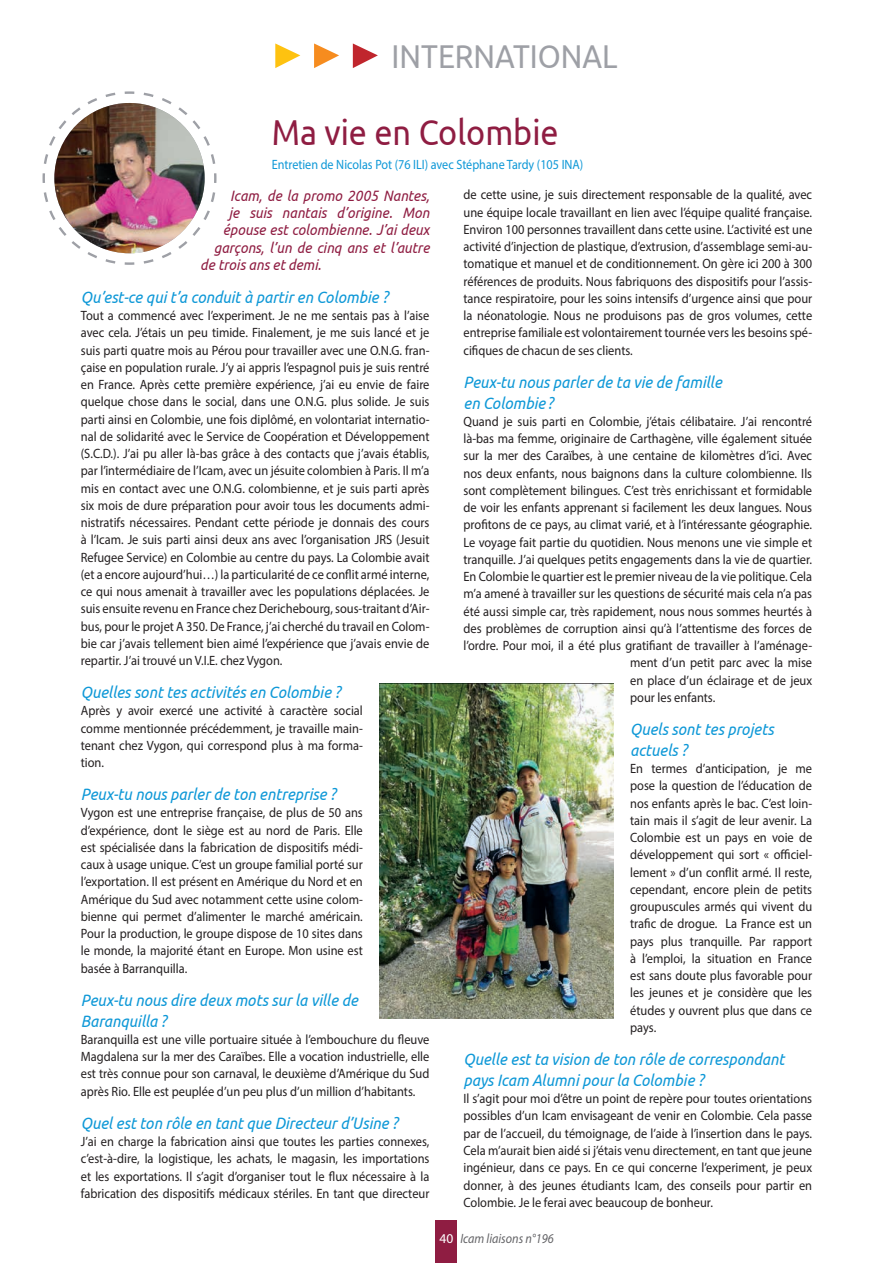
<style>
.page{position:relative;width:893px;height:1263px;background:#fff}
.page>*{position:absolute;margin:0;border:0;box-sizing:border-box;transform-origin:0 0}
.t1{font:36px "Ubuntu";color:#8f1d42;scale:.9 1}
.t2{font:33px "Ubuntu";color:#9ea0a6;scale:.9 1}
.t3{font:italic 16.5px/21px "Ubuntu";color:#0e98d7;scale:.92 1}
.t4{font:italic 15px "Ubuntu";color:#8f1d42;scale:.92 1}
.t5{font:13.5px/17.2px "Myriad Pro";color:#231f20;text-align:justify;scale:.92 1}
.t6{font:13.5px "Myriad Pro";color:#0e98d7;scale:.9 1}
.t7{font:italic 13.5px "Myriad Pro";color:#636366;scale:.9 1}
.s1{font-style:normal;color:#fff}
</style>
<div class="page">
<div style="left:436px;top:1220px;width:21px;height:43px;background:#8f1d42"></div>
<svg style="left:275px;top:43px;width:25px;height:25px"></svg>
<svg style="left:314px;top:43px;width:25px;height:25px"></svg>
<svg style="left:353px;top:43px;width:25px;height:25px"></svg>
<img style="left:380px;top:684px;width:233px;height:334px">
<svg style="left:42px;top:91px;width:175px;height:174px"></svg>
<img style="left:54px;top:103px;width:151px;height:150px;border-radius:75px">
<h2 class="t2" style="left:392px;top:36px;width:253px">INTERNATIONAL</h2>
<h1 class="t1" style="left:272px;top:110px;width:320px">Ma vie en Colombie</h1>
<p class="t6" style="left:272px;top:156px;width:348px">Entretien de Nicolas Pot (76 ILI) avec Stéphane Tardy (105 INA)</p>
<p class="t4" style="left:230px;top:186px;width:218px">Icam, de la promo 2005 Nantes,</p>
<p class="t4" style="left:229px;top:204px;width:220px">je suis nantais d’origine. Mon</p>
<p class="t4" style="left:223px;top:221px;width:226px">épouse est colombienne. J’ai deux</p>
<p class="t4" style="left:214px;top:238px;width:236px">garçons, l’un de cinq ans et l’autre</p>
<p class="t4" style="left:200px;top:255px;width:133px">de trois ans et demi.</p>
<p class="t3" style="left:81px;top:286px;width:336px">Qu’est-ce qui t’a conduit à partir en Colombie ?</p>
<p class="t5" style="left:81px;top:307px;width:381px">Tout a commencé avec l’experiment. Je ne me sentais pas à l’aise avec cela. J’étais un peu timide. Finalement, je me suis lancé et je suis parti quatre mois au Pérou pour travailler avec une O.N.G. fran&shy;çaise en population rurale. J’y ai appris l’espagnol puis je suis rentré en France. Après cette première expérience, j’ai eu envie de faire quelque chose dans le social, dans une O.N.G. plus solide. Je suis parti ainsi en Colombie, une fois diplômé, en volontariat internatio&shy;nal de solidarité avec le Service de Coopération et Développement (S.C.D.). J’ai pu aller là-bas grâce à des contacts que j’avais établis, par l’intermédiaire de l’Icam, avec un jésuite colombien à Paris. Il m’a mis en contact avec une O.N.G. colombienne, et je suis parti après six mois de dure préparation pour avoir tous les documents admi&shy;nistratifs nécessaires. Pendant cette période je donnais des cours à l’Icam. Je suis parti ainsi deux ans avec l’organisation JRS (Jesuit Refugee Service) en Colombie au centre du pays. La Colombie avait (et a encore aujourd’hui…) la particularité de ce conflit armé interne, ce qui nous amenait à travailler avec les populations déplacées. Je suis ensuite revenu en France chez Derichebourg, sous-traitant d’Air&shy;bus, pour le projet A 350. De France, j’ai cherché du travail en Colom&shy;bie car j’avais tellement bien aimé l’expérience que j’avais envie de repartir. J’ai trouvé un V.I.E. chez Vygon.</p>
<p class="t3" style="left:81px;top:681px;width:284px">Quelles sont tes activités en Colombie ?</p>
<p class="t5" style="left:81px;top:702px;width:308px">Après y avoir exercé une activité à caractère social comme mentionnée précédemment, je travaille main&shy;tenant chez Vygon, qui correspond plus à ma forma&shy;tion.</p>
<p class="t3" style="left:81px;top:783px;width:279px">Peux-tu nous parler de ton entreprise ?</p>
<p class="t5" style="left:81px;top:804px;width:308px">Vygon est une entreprise française, de plus de 50 ans d’expérience, dont le siège est au nord de Paris. Elle est spécialisée dans la fabrication de dispositifs médi&shy;caux à usage unique. C’est un groupe familial porté sur l’exportation. Il est présent en Amérique du Nord et en Amérique du Sud avec notamment cette usine colom&shy;bienne qui permet d’alimenter le marché américain.<br>Pour la production, le groupe dispose de 10 sites dans le monde, la majorité étant en Europe. Mon usine est basée à Barranquilla.</p>
<p class="t3" style="left:81px;top:989px;width:303px">Peux-tu nous dire deux mots sur la ville de<br>Baranquilla ?</p>
<p class="t5" style="left:81px;top:1030px;width:380px">Baranquilla est une ville portuaire située à l’embouchure du fleuve Magdalena sur la mer des Caraïbes. Elle a vocation industrielle, elle est très connue pour son carnaval, le deuxième d’Amérique du Sud après Rio. Elle est peuplée d’un peu plus d’un million d’habitants.</p>
<p class="t3" style="left:81px;top:1112px;width:346px">Quel est ton rôle en tant que Directeur d’Usine ?</p>
<p class="t5" style="left:81px;top:1132px;width:380px">J’ai en charge la fabrication ainsi que toutes les parties connexes, c’est-à-dire, la logistique, les achats, le magasin, les importations et les exportations. Il s’agit d’organiser tout le flux nécessaire à la fabrication des dispositifs médicaux stériles. En tant que directeur</p>
<p class="t5" style="left:463px;top:186px;width:381px">de cette usine, je suis directement responsable de la qualité, avec une équipe locale travaillant en lien avec l’équipe qualité française.<br>Environ 100 personnes travaillent dans cette usine. L’activité est une activité d’injection de plastique, d’extrusion, d’assemblage semi-au&shy;tomatique et manuel et de conditionnement. On gère ici 200 à 300 références de produits. Nous fabriquons des dispositifs pour l’assis&shy;tance respiratoire, pour les soins intensifs d’urgence ainsi que pour la néonatologie. Nous ne produisons pas de gros volumes, cette entreprise familiale est volontairement tournée vers les besoins spé&shy;cifiques de chacun de ses clients.</p>
<p class="t3" style="left:463px;top:371px;width:282px">Peux-tu nous parler de ta vie de famille en Colombie ?</p>
<p class="t5" style="left:463px;top:412px;width:380px">Quand je suis parti en Colombie, j’étais célibataire. J’ai rencontré</p>
<p class="t5" style="left:463px;top:430px;width:380px">là-bas ma femme, originaire de Carthagène, ville également située</p>
<p class="t5" style="left:463px;top:447px;width:380px">sur la mer des Caraïbes, à une centaine de kilomètres d’ici. Avec</p>
<p class="t5" style="left:463px;top:464px;width:381px">nos deux enfants, nous baignons dans la culture colombienne. Ils</p>
<p class="t5" style="left:463px;top:481px;width:380px">sont complètement bilingues. C’est très enrichissant et formidable</p>
<p class="t5" style="left:463px;top:499px;width:381px">de voir les enfants apprenant si facilement les deux langues. Nous</p>
<p class="t5" style="left:463px;top:516px;width:380px">profitons de ce pays, au climat varié, et à l’intéressante géographie.</p>
<p class="t5" style="left:463px;top:533px;width:381px">Le voyage fait partie du quotidien. Nous menons une vie simple et</p>
<p class="t5" style="left:463px;top:550px;width:380px">tranquille. J’ai quelques petits engagements dans la vie de quartier.</p>
<p class="t5" style="left:463px;top:568px;width:380px">En Colombie le quartier est le premier niveau de la vie politique. Cela</p>
<p class="t5" style="left:463px;top:585px;width:380px">m’a amené à travailler sur les questions de sécurité mais cela n’a pas</p>
<p class="t5" style="left:463px;top:602px;width:380px">été aussi simple car, très rapidement, nous nous sommes heurtés à</p>
<p class="t5" style="left:463px;top:620px;width:380px">des problèmes de corruption ainsi qu’à l’attentisme des forces de</p>
<p class="t5" style="left:463px;top:637px;width:380px">l’ordre. Pour moi, il a été plus gratifiant de travailler à l’aménage-</p>
<p class="t5" style="left:630px;top:654px;width:199px">ment d’un petit parc avec la mise</p>
<p class="t5" style="left:630px;top:671px;width:199px">en place d’un éclairage et de jeux</p>
<p class="t5" style="left:630px;top:688px;width:94px">pour les enfants.</p>
<p class="t3" style="left:630px;top:718px;width:158px">Quels sont tes projets actuels ?</p>
<p class="t5" style="left:630px;top:760px;width:199px">En termes d’anticipation, je me pose la question de l’éducation de nos enfants après le bac. C’est loin&shy;tain mais il s’agit de leur avenir. La Colombie est un pays en voie de développement qui sort « officiel&shy;lement » d’un conflit armé. Il reste, cependant, encore plein de petits groupuscules armés qui vivent du trafic de drogue. La France est un pays plus tranquille. Par rapport à l’emploi, la situation en France est sans doute plus favorable pour les jeunes et je considère que les études y ouvrent plus que dans ce pays.</p>
<p class="t3" style="left:463px;top:1048px;width:350px">Quelle est ta vision de ton rôle de correspondant pays Icam Alumni pour la Colombie ?</p>
<p class="t5" style="left:463px;top:1090px;width:380px">Il s’agit pour moi d’être un point de repère pour toutes orientations possibles d’un Icam envisageant de venir en Colombie. Cela passe par de l’accueil, du témoignage, de l’aide à l’insertion dans le pays.<br>Cela m’aurait bien aidé si j’étais venu directement, en tant que jeune ingénieur, dans ce pays. En ce qui concerne l’experiment, je peux donner, à des jeunes étudiants Icam, des conseils pour partir en Colombie. Je le ferai avec beaucoup de bonheur.</p>
<p class="t7" style="left:439px;top:1230px;width:128px"><span class="s1">40</span> Icam liaisons n°196</p>
</div>
